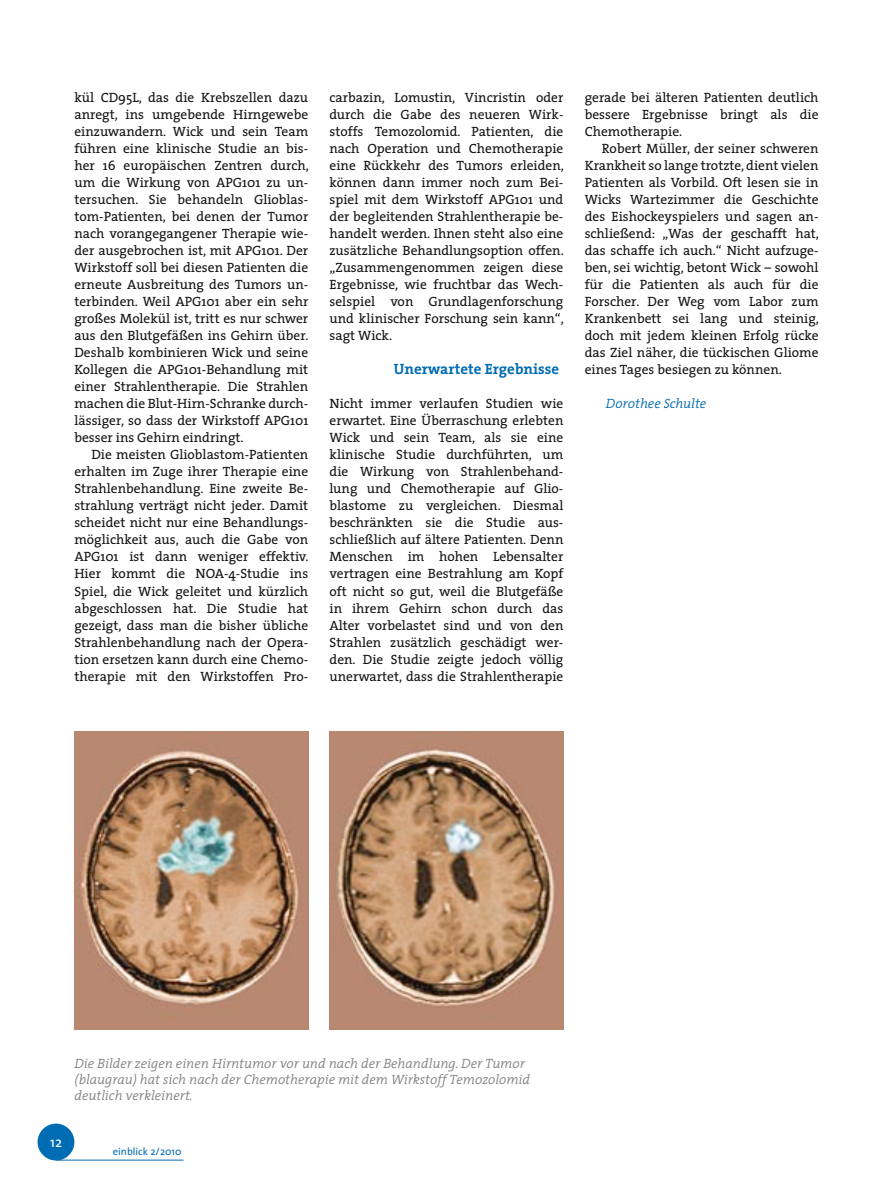
<style>
.page{position:relative;width:893px;height:1191px;background:#fff}
.page>*{position:absolute;margin:0;border:0;box-sizing:border-box;transform-origin:0 0}
.Zwischentitel_2{font:700 15px "The Serif";color:#006cb3}
.t1{font:14.25px "The Sans";color:#fff}
.Fließtext{font:13.5px/17px "The Serif";color:#141414;text-align:justify}
.Fließtext_Absatz_1_Zeile{font:13.5px/17px "The Serif";color:#141414;text-align:justify}
.Bildlegende{font:italic 300 13.5px/16.2px "The Serif";color:#828280}
.Autoren{font:italic 300 13.5px "The Serif";color:#006cb3}
.t2{font:10.5px "The Sans";color:#006cb3}
</style>
<div class="page">
<div style="left:38px;top:1123px;width:36px;height:37px;background:#006cb3;border-radius:50%"></div>
<hr style="left:56px;top:1159px;width:127px;height:1px;background:#006cb3">
<img style="left:330px;top:732px;width:233px;height:297px">
<img style="left:74px;top:732px;width:234px;height:297px">
<p class="Fließtext_Absatz_1_Zeile" style="left:74px;top:89px;width:236px">kül CD95L, das die Krebszellen dazu anregt, ins umgebende Hirngewebe einzuwandern. Wick und sein Team führen eine klinische Studie an bis&shy;her 16 europäischen Zentren durch, um die Wirkung von APG101 zu un&shy;tersuchen. Sie behandeln Glioblas&shy;tom-Patienten, bei denen der Tumor nach vorangegangener Therapie wie&shy;der ausgebrochen ist, mit APG101. Der Wirkstoff soll bei diesen Patienten die erneute Ausbreitung des Tumors un&shy;terbinden. Weil APG101 aber ein sehr großes Molekül ist, tritt es nur schwer aus den Blutgefäßen ins Gehirn über.<br>Deshalb kombinieren Wick und seine Kollegen die APG101-Behandlung mit einer Strahlentherapie. Die Strahlen machen die Blut-Hirn-Schranke durch&shy;lässiger, so dass der Wirkstoff APG101 besser ins Gehirn eindringt.</p>
<p class="Fließtext" style="left:74px;top:446px;width:236px;text-indent:17px">Die meisten Glioblastom-Patienten erhalten im Zuge ihrer Therapie eine Strahlenbehandlung. Eine zweite Be&shy;strahlung verträgt nicht jeder. Damit scheidet nicht nur eine Behandlungs&shy;möglichkeit aus, auch die Gabe von APG101 ist dann weniger effektiv.<br>Hier kommt die NOA-4-Studie ins Spiel, die Wick geleitet und kürzlich abgeschlossen hat. Die Studie hat gezeigt, dass man die bisher übliche Strahlenbehandlung nach der Opera&shy;tion ersetzen kann durch eine Chemo&shy;therapie mit den Wirkstoffen Pro-</p>
<p class="Fließtext" style="left:330px;top:89px;width:236px">carbazin, Lomustin, Vincristin oder durch die Gabe des neueren Wirk&shy;stoffs Temozolomid. Patienten, die nach Operation und Chemotherapie eine Rückkehr des Tumors erleiden, können dann immer noch zum Bei&shy;spiel mit dem Wirkstoff APG101 und der begleitenden Strahlentherapie be&shy;handelt werden. Ihnen steht also eine zusätzliche Behandlungsoption offen. „Zusammengenommen zeigen diese Ergebnisse, wie fruchtbar das Wech&shy;selspiel von Grundlagenforschung und klinischer Forschung sein kann“, sagt Wick.</p>
<p class="Zwischentitel_2" style="left:394px;top:359px;width:167px">Unerwartete Ergebnisse</p>
<p class="Fließtext_Absatz_1_Zeile" style="left:330px;top:395px;width:235px">Nicht immer verlaufen Studien wie erwartet. Eine Überraschung erlebten Wick und sein Team, als sie eine klinische Studie durchführten, um die Wirkung von Strahlenbehand&shy;lung und Chemotherapie auf Glio&shy;blastome zu vergleichen. Diesmal beschränkten sie die Studie aus&shy;schließlich auf ältere Patienten. Denn Menschen im hohen Lebensalter vertragen eine Bestrahlung am Kopf oft nicht so gut, weil die Blutgefäße in ihrem Gehirn schon durch das Alter vorbelastet sind und von den Strahlen zusätzlich geschädigt wer&shy;den. Die Studie zeigte jedoch völlig unerwartet, dass die Strahlentherapie</p>
<p class="Fließtext_Absatz_1_Zeile" style="left:585px;top:89px;width:235px">gerade bei älteren Patienten deutlich bessere Ergebnisse bringt als die Chemotherapie.</p>
<p class="Fließtext" style="left:585px;top:140px;width:236px;text-indent:17px">Robert Müller, der seiner schweren Krankheit so lange trotzte, dient vielen Patienten als Vorbild. Oft lesen sie in Wicks Wartezimmer die Geschichte des Eishockeyspielers und sagen an&shy;schließend: „Was der geschafft hat, das schaffe ich auch.“ Nicht aufzuge&shy;ben, sei wichtig, betont Wick – sowohl für die Patienten als auch für die Forscher. Der Weg vom Labor zum Krankenbett sei lang und steinig, doch mit jedem kleinen Erfolg rücke das Ziel näher, die tückischen Gliome eines Tages besiegen zu können.</p>
<p class="Autoren" style="left:606px;top:395px;width:102px">Dorothee Schulte</p>
<p class="Bildlegende" style="left:74px;top:1055px;width:457px">Die Bilder zeigen einen Hirntumor vor und nach der Behandlung. Der Tumor (blaugrau) hat sich nach der Chemotherapie mit dem Wirkstoff Temozolomid deutlich verkleinert.</p>
<p class="t1" style="left:50px;top:1133px;width:13px">12</p>
<p class="t2" style="left:113px;top:1144px;width:70px">einblick 2/2010</p>
</div>
